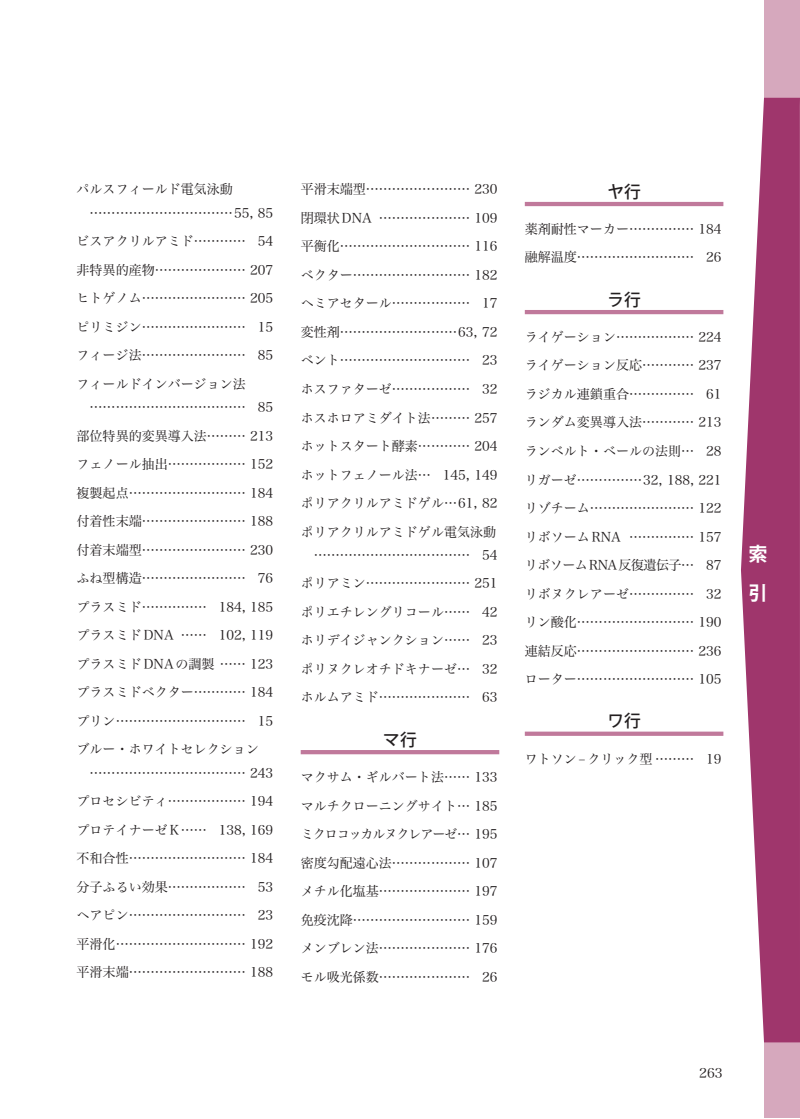
<style>
.page{position:relative;width:800px;height:1119px;background:#fff}
.page>*{position:absolute;margin:0;border:0;box-sizing:border-box;transform-origin:0 0}
.t1{font:700 19.2px/38.2px "Koz Go Pro";color:#fff}
.t2{font:500 16.95px "Koz Go Pro";color:#231f20}
.t3{font:13.35px/28.5px "Hira Min Pro W3";color:#231f20;text-align:justify}
</style>
<div class="page">
<div style="left:763px;top:1px;width:36px;height:1117px;background:#d6a8bd"></div>
<svg style="left:741px;top:98px;width:58px;height:944px;fill:#9f366c"></svg>
<hr style="left:300px;top:750px;width:199px;height:4px;background:#c0799b">
<hr style="left:524px;top:202px;width:199px;height:4px;background:#c0799b">
<hr style="left:524px;top:310px;width:199px;height:4px;background:#c0799b">
<svg style="left:524px;top:731px;width:199px;height:4px"></svg>
<p class="t3" style="left:90px;top:176px;width:185px;line-height:23.4px;text-indent:-13px">パルスフィールド電気泳動……………………………55, 85</p>
<p class="t3" style="left:77px;top:226px;width:198px">ビスアクリルアミド………… 54非特異的産物………………… 207ヒトゲノム…………………… 205ピリミジン…………………… 15フィージ法…………………… 85フィールドインバージョン法</p>
<p class="t3" style="left:77px;top:392px;width:198px;text-indent:12px">………………………………… 85部位特異的変異導入法……… 213フェノール抽出……………… 152複製起点……………………… 184付着性末端…………………… 188付着末端型…………………… 230ふね型構造…………………… 76プラスミド…………… 184, 185プラスミドDNA… …… 102, 119プラスミドDNAの調製……… 123プラスミドベクター………… 184プリン………………………… 15ブルー・ホワイトセレクション</p>
<p class="t3" style="left:77px;top:757px;width:198px;text-indent:13px">……………………………… 243プロセシビティ……………… 194プロテイナーゼK……… 138, 169不和合性……………………… 184分子ふるい効果……………… 53ヘアピン……………………… 23平滑化………………………… 192平滑末端……………………… 188</p>
<p class="t3" style="left:300px;top:174px;width:198px">平滑末端型…………………… 230閉環状DNA… ………………… 109平衡化………………………… 116ベクター……………………… 182ヘミアセタール……………… 17変性剤………………………63, 72ベント………………………… 23ホスファターゼ……………… 32ホスホロアミダイト法……… 257ホットスタート酵素………… 204ホットフェノール法… 145, 149ポリアクリルアミドゲル…61, 82ポリアクリルアミドゲル電気泳動</p>
<p class="t3" style="left:300px;top:539px;width:198px;text-indent:13px">……………………………… 54ポリアミン…………………… 251ポリエチレングリコール…… 42ホリデイジャンクション…… 23ポリヌクレオチドキナーゼ… 32ホルムアミド………………… 63</p>
<p class="t2" style="left:383px;top:728px;width:35px">マ行</p>
<p class="t3" style="left:300px;top:761px;width:198px">マクサム・ギルバート法…… 133マルチクローニングサイト… 185ミクロコッカルヌクレアーゼ…… 195密度勾配遠心法……………… 107メチル化塩基………………… 197免疫沈降……………………… 159メンブレン法………………… 176モル吸光係数………………… 26</p>
<p class="t2" style="left:607px;top:181px;width:35px">ヤ行</p>
<p class="t3" style="left:524px;top:213px;width:198px">薬剤耐性マーカー…………… 184融解温度……………………… 26</p>
<p class="t2" style="left:607px;top:289px;width:35px">ラ行</p>
<p class="t3" style="left:524px;top:321px;width:198px">ライゲーション……………… 224ライゲーション反応………… 237ラジカル連鎖重合…………… 61ランダム変異導入法………… 213ランベルト・ベールの法則… 28リガーゼ……………32, 188, 221リゾチーム…………………… 122リボソームRNA… …………… 157リボソームRNA反復遺伝子…… 87リボヌクレアーゼ…………… 32リン酸化……………………… 190連結反応……………………… 236ローター……………………… 105</p>
<p class="t2" style="left:607px;top:710px;width:35px">ワ行</p>
<p class="t3" style="left:524px;top:743px;width:198px">ワトソン-クリック型………… 19</p>
<h1 class="t1" style="left:748px;top:536px;width:20px">索引</h1>
<p class="t3" style="left:699px;top:1057px;width:25px">263</p>
</div>
